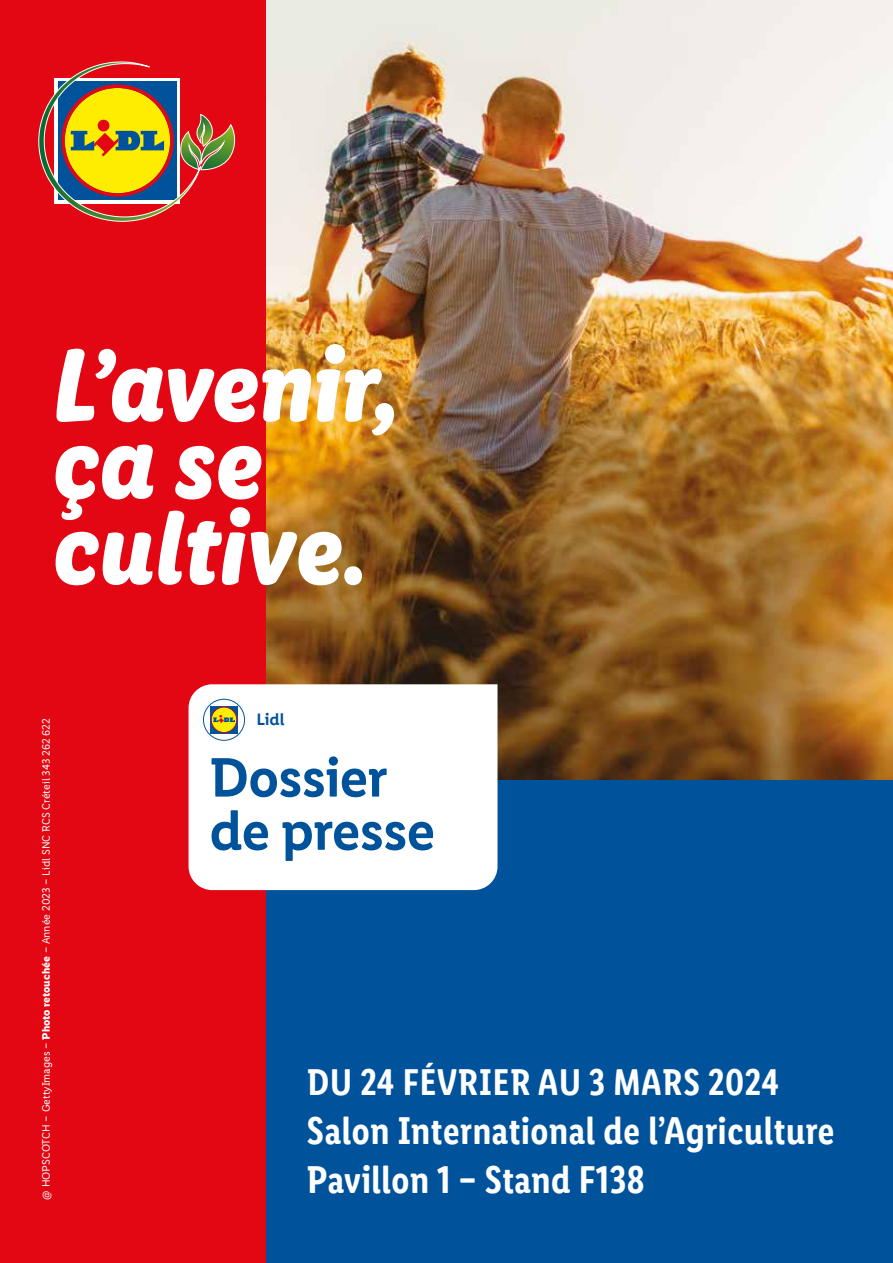
<style>
.page{position:relative;width:893px;height:1263px;background:#fff}
.page>*{position:absolute;margin:0;border:0;box-sizing:border-box;transform-origin:0 0}
.t1{font:103.05px/77.2px "Lidl Font Script Pro";letter-spacing:.01em;color:#fff}
.t2{font:600 55.65px/53.2px "Lidl Font Pro";letter-spacing:-.02em;color:#00539b}
.t3{font:600 39px/48.9px "Lidl Font Cond Pro";color:#fff}
.t4{font:600 37.5px "Lidl Font Cond Pro";letter-spacing:.01em;color:#fff}
.t5{font:600 16.65px "Lidl Font Pro";color:#00539b}
.t6{font:10.95px "Lidl Font Pro";color:#fff}
.s1{font-weight:700}
</style>
<div class="page">
<div style="left:0;top:705px;width:893px;height:558px;background:#00539b"></div>
<img style="left:265px;top:0;width:628px;height:780px">
<div style="left:0;top:0;width:265px;height:1263px;background:#e30613"></div>
<svg style="left:38px;top:61px;width:198px;height:161px"></svg>
<div style="left:189px;top:684px;width:308px;height:206px;background:#fff"></div>
<svg style="left:203px;top:699px;width:42px;height:41px"></svg>
<svg style="left:209px;top:705px;width:30px;height:29px"></svg>
<div style="left:203px;top:699px;width:42px;height:41px;border:1px solid #00539b;border-radius:50%"></div>
<h1 class="t1" style="left:54px;top:346px;width:346px">L’avenir, ça se</h1>
<h1 class="t1" style="left:54px;top:510px;width:314px">cultive.</h1>
<p class="t6" style="left:40px;top:1199px;width:483px;rotate:-90deg">@ HOPSCOTCH – GettyImages – <span class="s1">Photo retouchée</span> – Année 2023 – Lidl SNC RCS Créteil 343 262 622</p>
<h3 class="t5" style="left:256px;top:710px;width:30px">Lidl</h3>
<h2 class="t2" style="left:209px;top:751px;width:228px">Dossier de presse</h2>
<h3 class="t4" style="left:307px;top:1060px;width:474px">DU 24 FÉVRIER AU 3 MARS 2024</h3>
<h3 class="t3" style="left:307px;top:1106px;width:530px">Salon International de l’Agriculture<br>Pavillon 1 – Stand F138</h3>
</div>
